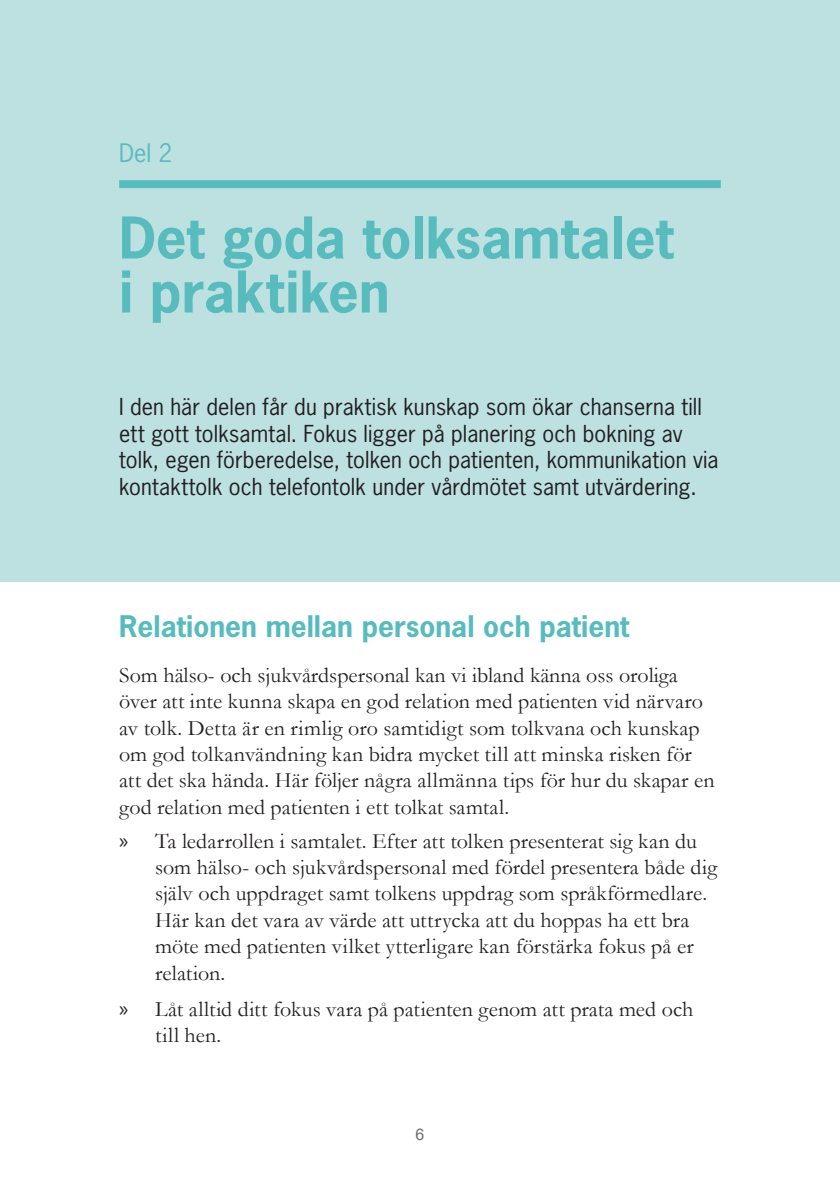
<style>
.page{position:relative;width:840px;height:1191px;background:#fff}
.page>*{position:absolute;margin:0;border:0;box-sizing:border-box;transform-origin:0 0}
.t1{font:700 54px/54px "News Gothic Std";letter-spacing:.005em;color:#58bbbe}
.t2{font:700 28px "News Gothic Std";color:#58bbbe}
.t3{font:24px "News Gothic Std";color:#58bbbe}
.t4{font:22px/26.4px "Garamond";letter-spacing:.005em;color:#231f20}
.t5{font:22px/26.4px "News Gothic Std";letter-spacing:.005em;color:#231f20}
.t6{font:16px "Arial";color:#6c6d70}
.s1{font-family:"Myriad Pro"}
</style>
<div class="page">
<div style="left:0;top:0;width:839px;height:581px;background:#bde0e1"></div>
<div style="left:119px;top:180px;width:601px;height:8px;background:#58bbbe"></div>
<p class="t3" style="left:119px;top:137px;width:54px">Del 2</p>
<h1 class="t1" style="left:119px;top:210px;width:555px">Det goda tolksamtalet i praktiken</h1>
<p class="t5" style="left:119px;top:394px;width:600px">I den här delen får du praktisk kunskap som ökar chanserna till ett gott tolksamtal. Fokus ligger på planering och bokning av tolk, egen förberedelse, tolken och patienten, kommunikation via kontakttolk och telefontolk under vårdmötet samt utvärdering.</p>
<p class="t2" style="left:119px;top:607px;width:511px">Relationen mellan personal och patient</p>
<p class="t4" style="left:119px;top:661px;width:596px">Som hälso- och sjukvårdspersonal kan vi ibland känna oss oroliga över att inte kunna skapa en god relation med patienten vid närvaro av tolk. Detta är en rimlig oro samtidigt som tolkvana och kunskap om god tolkanvändning kan bidra mycket till att minska risken för att det ska hända. Här följer några allmänna tips för hur du skapar en god relation med patienten i ett tolkat samtal.</p>
<p class="t4" style="left:155px;top:827px;width:563px;text-indent:-36px"><span class="s1">»</span> Ta ledarrollen i samtalet. Efter att tolken presenterat sig kan du som hälso- och sjukvårdspersonal med fördel presentera både dig själv och uppdraget samt tolkens uppdrag som språkförmedlare.<br>Här kan det vara av värde att uttrycka att du hoppas ha ett bra möte med patienten vilket ytterligare kan förstärka fokus på er relation.</p>
<p class="t4" style="left:155px;top:995px;width:539px;text-indent:-36px"><span class="s1">»</span> Låt alltid ditt fokus vara på patienten genom att prata med och till hen.</p>
<p class="t6" style="left:415px;top:1123px;width:10px">6</p>
</div>
